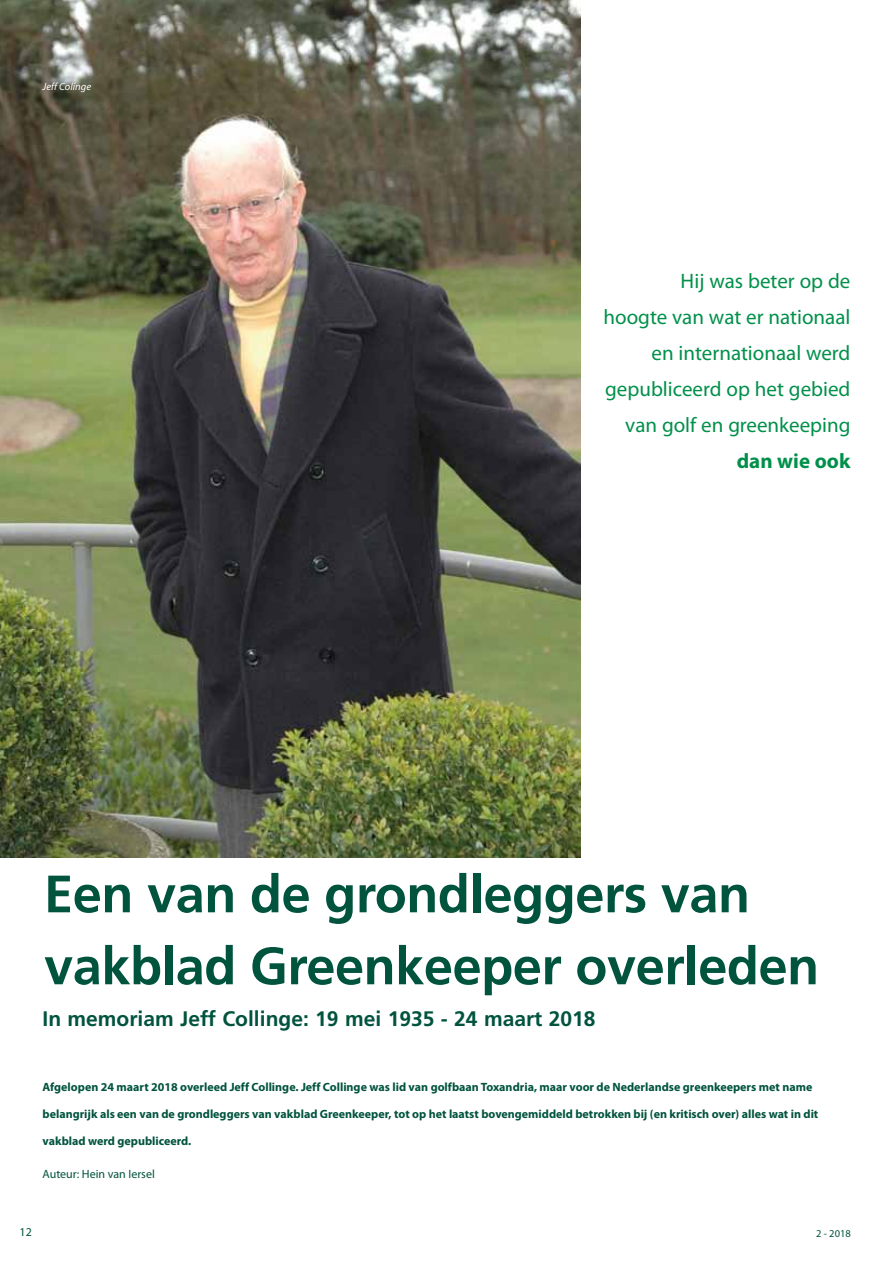
<style>
.page{position:relative;width:893px;height:1263px;background:#fff}
.page>*{position:absolute;margin:0;border:0;box-sizing:border-box;transform-origin:0 0}
.t1{font:700 52.5px/72px "Frutiger";letter-spacing:-.01em;color:#00533d}
.t2{font:21px/36px "Myriad Pro";color:#00904a;text-align:right}
.t3{font:700 21px "Frutiger";color:#00533d}
.t4{font:700 21px "Myriad Pro";color:#00904a}
.t5{font:700 12px "Myriad Pro";color:#00533d}
.t6{font:12px "Myriad Pro";color:#00533d}
.t7{font:italic 10.5px "Myriad Pro";color:#fff}
.t8{font:10.5px "Myriad Pro";color:#00533d}
</style>
<div class="page">
<img style="left:0;top:0;width:580px;height:857px">
<p class="t7" style="left:43px;top:80px;width:50px">Jeff Colinge</p>
<h2 class="t2" style="left:604px;top:263px;width:248px">Hij was beter op de<br>hoogte van wat er nationaal en internationaal werd gepubliceerd op het gebied van golf en greenkeeping</h2>
<h2 class="t4" style="left:737px;top:447px;width:115px">dan wie ook</h2>
<h1 class="t1" style="left:44px;top:857px;width:777px">Een van de grondleggers van vakblad Greenkeeper overleden</h1>
<h2 class="t3" style="left:43px;top:1006px;width:554px">In memoriam Jeff Collinge: 19 mei 1935 - 24 maart 2018</h2>
<p class="t5" style="left:43px;top:1079px;width:771px">Afgelopen 24 maart 2018 overleed Jeff Collinge. Jeff Collinge was lid van golfbaan Toxandria, maar voor de Nederlandse greenkeepers met name</p>
<p class="t5" style="left:43px;top:1106px;width:777px">belangrijk als een van de grondleggers van vakblad Greenkeeper, tot op het laatst bovengemiddeld betrokken bij (en kritisch over) alles wat in dit</p>
<p class="t5" style="left:43px;top:1133px;width:150px">vakblad werd gepubliceerd.</p>
<p class="t6" style="left:43px;top:1167px;width:114px">Auteur: Hein van Iersel</p>
<p class="t6" style="left:20px;top:1224px;width:14px">12</p>
<p class="t8" style="left:816px;top:1227px;width:36px">2 - 2018</p>
</div>
